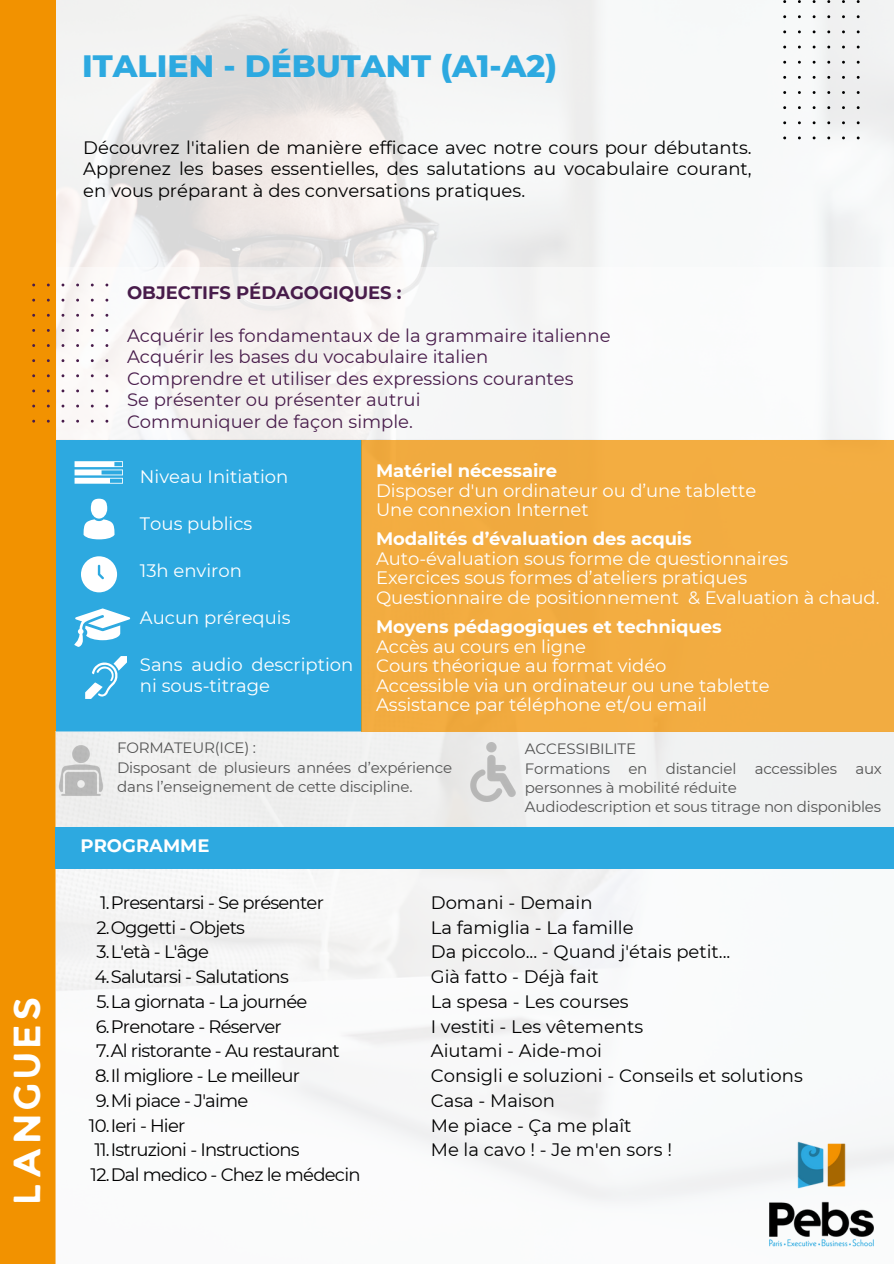
<style>
.page{position:relative;width:894px;height:1264px;background:#fff}
.page>*{position:absolute;margin:0;border:0;box-sizing:border-box;transform-origin:0 0}
.t1{font:36px "JA Jaya Giri Sans";letter-spacing:.12em;color:#fff}
.t2{font:800 31.5px "Montserrat";color:#2da9e0}
.t3{font:18px/19.5px "Montserrat";letter-spacing:-.005em;color:#fff}
.t4{font:18px/24.8px "Montserrat";color:#000;text-align:justify}
.t5{font:18px "Montserrat";letter-spacing:-.04em;color:#000}
.t6{font:18px/21.3px "Montserrat";color:#481c4b}
.t7{font:700 18px "Montserrat";color:#481c4b}
.t8{font:700 18px "Montserrat";color:#fff}
.t9{font:15px/19.2px "Montserrat";letter-spacing:-.01em;color:#545454}
.s1{font-weight:700}
</style>
<div class="page">
<img style="left:56px;top:0;width:837px;height:827px">
<div style="left:57px;top:267px;width:836px;height:172px;background:#f7f7f7"></div>
<div style="left:0;top:0;width:56px;height:1263px;background:#f29200"></div>
<svg style="left:783px;top:0;width:76px;height:139px"></svg>
<div style="left:56px;top:439px;width:305px;height:292px;background:#2da9e0"></div>
<div style="left:55px;top:864px;width:838px;height:399px;background:#fff"></div>
<div style="left:56px;top:827px;width:837px;height:42px;background:#2da9e0"></div>
<div style="left:55px;top:731px;width:838px;height:95px;background:#f0f1f1"></div>
<svg style="left:32px;top:283px;width:76px;height:139px"></svg>
<img style="left:463px;top:742px;width:59px;height:59px">
<img style="left:55px;top:740px;width:56px;height:60px">
<div style="left:361px;top:439px;width:532px;height:292px;background:#f3ac41"></div>
<svg style="left:81px;top:556px;width:36px;height:36px"></svg>
<svg style="left:74px;top:461px;width:49px;height:22px"></svg>
<div style="left:91px;top:498px;width:16px;height:20px;background:#fff;border-radius:50%"></div>
<svg style="left:83px;top:519px;width:32px;height:20px"></svg>
<svg style="left:85px;top:656px;width:42px;height:42px"></svg>
<svg style="left:74px;top:608px;width:56px;height:38px"></svg>
<img style="left:751px;top:1141px;width:140px;height:106px">
<p class="t1" style="left:12px;top:1201px;width:209px;rotate:-90deg">LANGUES</p>
<h2 class="t2" style="left:82px;top:46px;width:476px">ITALIEN - DÉBUTANT (A1-A2)</h2>
<p class="t4" style="left:83px;top:137px;width:669px;line-height:21.3px">Découvrez l'italien de manière efficace avec notre cours pour débutants.<br>Apprenez les bases essentielles, des salutations au vocabulaire courant, en vous préparant à des conversations pratiques.</p>
<p class="t7" style="left:127px;top:282px;width:276px">OBJECTIFS PÉDAGOGIQUES :</p>
<p class="t6" style="left:127px;top:325px;width:485px">Acquérir les fondamentaux de la grammaire italienne Acquérir les bases du vocabulaire italien<br>Comprendre et utiliser des expressions courantes<br>Se présenter ou présenter autrui<br>Communiquer de façon simple.</p>
<p class="t3" style="left:140px;top:466px;width:150px">Niveau Initiation</p>
<p class="t3" style="left:140px;top:513px;width:114px">Tous publics</p>
<p class="t3" style="left:140px;top:561px;width:103px">13h environ</p>
<p class="t3" style="left:140px;top:608px;width:152px">Aucun prérequis</p>
<p class="t3" style="left:140px;top:653px;width:215px;line-height:21.3px">Sans audio description ni sous-titrage</p>
<h4 class="t3" style="left:376px;top:461px;width:381px"><span class="s1">Matériel nécessaire<br></span>Disposer d'un ordinateur ou d’une tablette<br>Une connexion Internet</h4>
<h3 class="t3" style="left:376px;top:529px;width:504px"><span class="s1">Modalités d’évaluation des acquis<br></span>Auto-évaluation sous forme de questionnaires<br>Exercices sous formes d’ateliers pratiques<br>Questionnaire de positionnement &amp; Evaluation à chaud.</h3>
<h4 class="t3" style="left:376px;top:617px;width:395px"><span class="s1">Moyens pédagogiques et techniques </span>Accès au cours en ligne<br>Cours théorique au format vidéo<br>Accessible via un ordinateur ou une tablette Assistance par téléphone et/ou email</h4>
<p class="t9" style="left:117px;top:738px;width:140px">FORMATEUR(ICE) :</p>
<p class="t9" style="left:117px;top:757px;width:336px">Disposant de plusieurs années d’expérience dans l’enseignement de cette discipline.</p>
<h1 class="t8" style="left:80px;top:834px;width:130px">PROGRAMME</h1>
<p class="t9" style="left:525px;top:739px;width:112px">ACCESSIBILITE</p>
<p class="t9" style="left:525px;top:758px;width:358px">Formations en distanciel accessibles aux personnes à mobilité réduite</p>
<p class="t9" style="left:525px;top:796px;width:357px">Audiodescription et sous titrage non disponibles</p>
<p class="t5" style="left:100px;top:891px;width:225px">1.Presentarsi - Se présenter</p>
<p class="t5" style="left:96px;top:916px;width:150px">2.Oggetti - Objets</p>
<p class="t4" style="left:96px;top:939px;width:114px">3.L'età - L'âge</p>
<p class="t5" style="left:95px;top:965px;width:195px">4.Salutarsi - Salutations</p>
<h4 class="t5" style="left:96px;top:990px;width:212px">5.La giornata - La journée</h4>
<h4 class="t5" style="left:96px;top:1015px;width:187px">6.Prenotare - Réserver</h4>
<h4 class="t5" style="left:96px;top:1039px;width:245px">7.Al ristorante - Au restaurant</h4>
<h4 class="t5" style="left:95px;top:1064px;width:206px">8.Il migliore - Le meilleur</h4>
<h4 class="t5" style="left:96px;top:1089px;width:154px">9.Mi piace - J'aime</h4>
<p class="t5" style="left:89px;top:1114px;width:98px">10.Ieri - Hier</p>
<p class="t5" style="left:94px;top:1138px;width:207px">11.Istruzioni - Instructions</p>
<p class="t5" style="left:91px;top:1163px;width:271px">12.Dal medico - Chez le médecin</p>
<h3 class="t4" style="left:430px;top:890px;width:373px;text-align:left">Domani - Demain<br>La famiglia - La famille<br>Da piccolo... - Quand j'étais petit...<br>Già fatto - Déjà fait<br>La spesa - Les courses<br>I vestiti - Les vêtements<br>Aiutami - Aide-moi<br>Consigli e soluzioni - Conseils et solutions<br>Casa - Maison<br>Me piace - Ça me plaît<br>Me la cavo ! - Je m'en sors !</h3>
</div>
